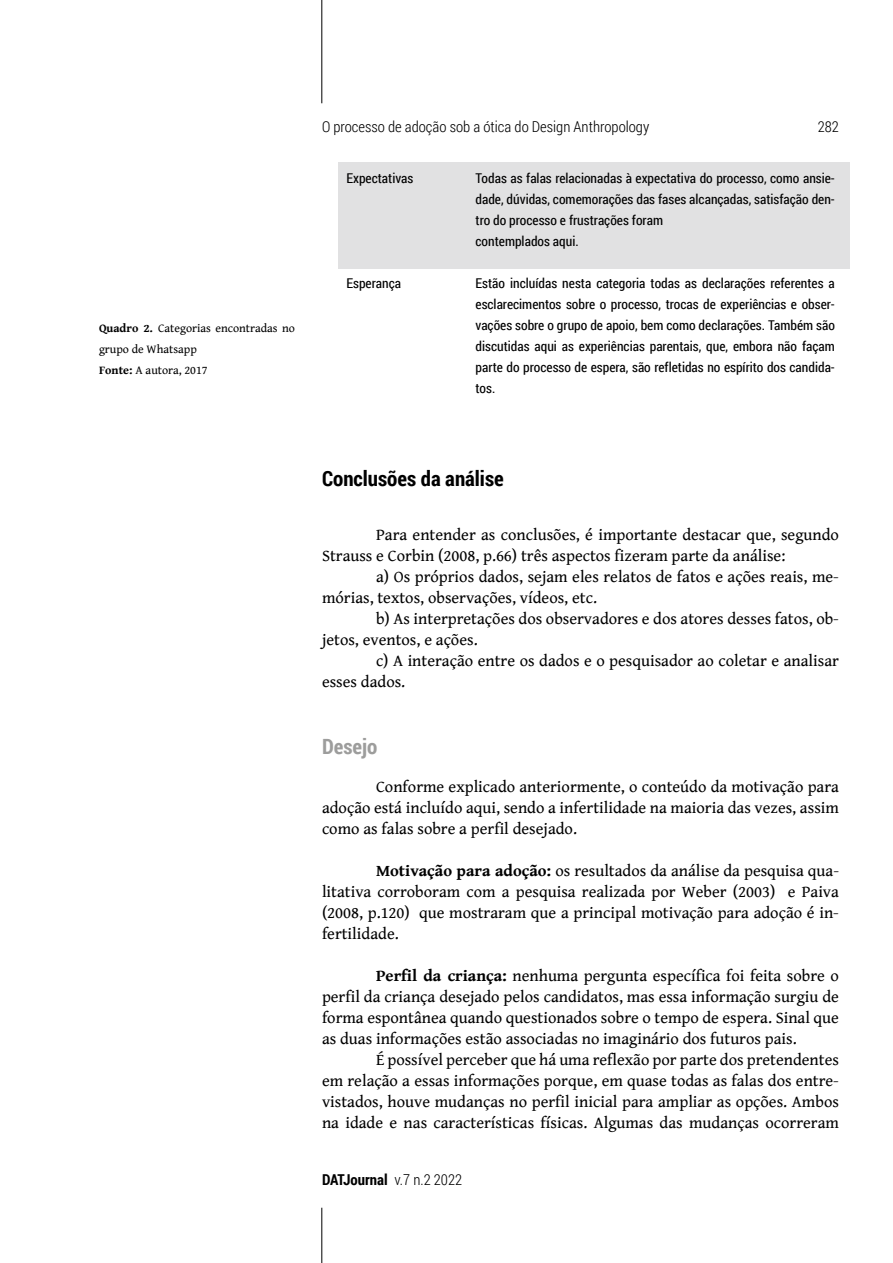
<style>
.page{position:relative;width:893px;height:1263px;background:#fff}
.page>*{position:absolute;margin:0;border:0;box-sizing:border-box;transform-origin:0 0}
.t1{font:700 21px "Roboto Condensed";color:#000}
.t2{font:700 21px "Roboto Condensed";color:#9d9d9c}
.t3{font:16.5px/21px "Gentium Book Basic";color:#000}
.t4{font:300 15px "Roboto Condensed";color:#000}
.t5{font:700 15px "Roboto Condensed";color:#000}
.t6{font:13.5px/21px "Roboto Condensed";color:#000}
.t7{font:12px/21px "Gentium Book Basic";color:#000}
.s1{font-weight:700}
.s2{font-weight:300}
</style>
<div class="page">
<hr style="left:322px;top:1208px;width:1px;height:55px;background:#000">
<hr style="left:322px;top:0;width:1px;height:103px;background:#000">
<div style="left:339px;top:162px;width:511px;height:106px;background:#e1e1e2"></div>
<p class="t7" style="left:99px;top:317px;width:197px"><span class="s1">Quadro 2.</span> Categorias encontradas no grupo de Whatsapp<br><span class="s1">Fonte:</span> A autora, 2017</p>
<p class="t4" style="left:322px;top:116px;width:329px">O processo de adoção sob a ótica do Design Anthropology</p>
<p class="t4" style="left:818px;top:116px;width:23px">282</p>
<p class="t6" style="left:346px;top:167px;width:68px">Expectativas</p>
<p class="t6" style="left:346px;top:272px;width:56px">Esperança</p>
<p class="t6" style="left:476px;top:167px;width:361px">Todas as falas relacionadas à expectativa do processo, como ansie&shy;dade, dúvidas, comemorações das fases alcançadas, satisfação den&shy;tro do processo e frustrações foram<br>contemplados aqui.</p>
<p class="t6" style="left:476px;top:272px;width:361px;text-align:justify">Estão incluídas nesta categoria todas as declarações referentes a esclarecimentos sobre o processo, trocas de experiências e obser&shy;vações sobre o grupo de apoio, bem como declarações. Também são discutidas aqui as experiências parentais, que, embora não façam parte do processo de espera, são refletidas no espírito dos candida&shy;tos.</p>
<p class="t1" style="left:322px;top:464px;width:183px">Conclusões da análise</p>
<p class="t3" style="left:322px;top:524px;width:518px;text-indent:54px">Para entender as conclusões, é importante destacar que, segundo<br>Strauss e Corbin (2008, p.66) três aspectos fizeram parte da análise:</p>
<p class="t3" style="left:322px;top:566px;width:518px;text-indent:54px">a) Os próprios dados, sejam eles relatos de fatos e ações reais, me&shy;mórias, textos, observações, vídeos, etc.</p>
<p class="t3" style="left:322px;top:608px;width:518px;text-indent:54px">b) As interpretações dos observadores e dos atores desses fatos, ob&shy;jetos, eventos, e ações.</p>
<p class="t3" style="left:322px;top:650px;width:518px;text-indent:54px">c) A interação entre os dados e o pesquisador ao coletar e analisar esses dados.</p>
<p class="t2" style="left:322px;top:732px;width:57px">Desejo</p>
<p class="t3" style="left:322px;top:776px;width:518px;text-align:justify;text-indent:54px">Conforme explicado anteriormente, o conteúdo da motivação para adoção está incluído aqui, sendo a infertilidade na maioria das vezes, assim como as falas sobre a perfil desejado.</p>
<p class="t3" style="left:322px;top:860px;width:518px;text-align:justify;text-indent:54px"><span class="s1">Motivação para adoção:</span> os resultados da análise da pesquisa qua&shy;litativa corroboram com a pesquisa realizada por Weber (2003) e Paiva (2008, p.120) que mostraram que a principal motivação para adoção é in&shy;fertilidade.</p>
<p class="t3" style="left:322px;top:965px;width:518px;text-align:justify;text-indent:54px"><span class="s1">Perfil da criança:</span> nenhuma pergunta específica foi feita sobre o perfil da criança desejado pelos candidatos, mas essa informação surgiu de forma espontânea quando questionados sobre o tempo de espera. Sinal que as duas informações estão associadas no imaginário dos futuros pais.</p>
<p class="t3" style="left:322px;top:1049px;width:518px;text-align:justify;text-indent:54px">É possível perceber que há uma reflexão por parte dos pretendentes em relação a essas informações porque, em quase todas as falas dos entre&shy;vistados, houve mudanças no perfil inicial para ampliar as opções. Ambos na idade e nas características físicas. Algumas das mudanças ocorreram</p>
<p class="t5" style="left:322px;top:1169px;width:142px">DATJournal <span class="s2">v.7 n.2 2022</span></p>
</div>
